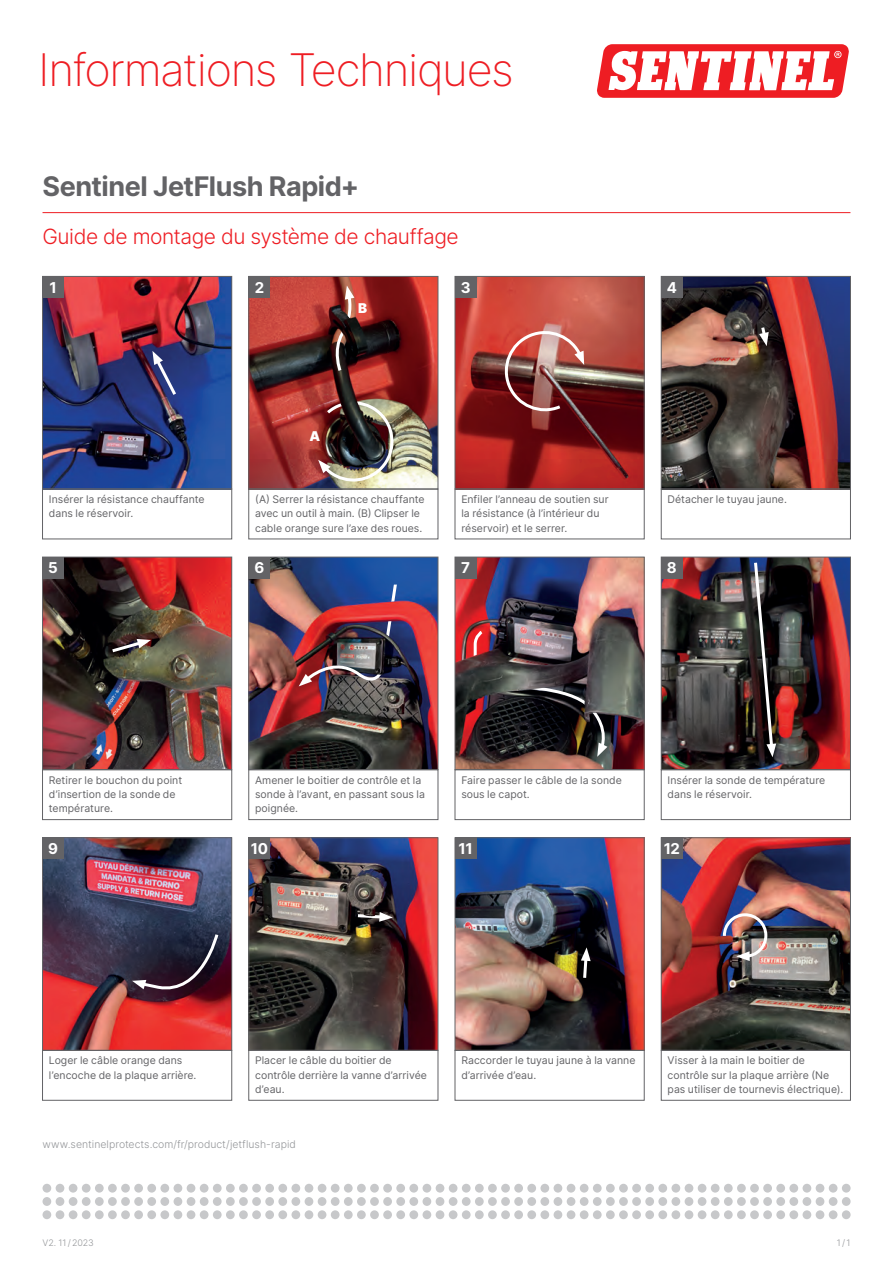
<style>
.page{position:relative;width:893px;height:1263px;background:#fff}
.page>*{position:absolute;margin:0;border:0;box-sizing:border-box;transform-origin:0 0}
.t1{font:200 45px "Inter";letter-spacing:-.03em;color:#ee1d23}
.t2{font:700 27px "Inter";letter-spacing:-.015em;color:#636366}
.t3{font:300 21px "Inter";letter-spacing:-.025em;color:#ee1d23}
.t4{font:700 15px "Inter";color:#fff}
.t5{font:900 13.5px "Inter";color:#fff}
.t6{font:10.5px/14.2px "Inter";letter-spacing:.005em;color:#636366}
.t7{font:300 10.5px "Inter";letter-spacing:.005em;color:#939598}
.t8{font:300 9px "Inter";letter-spacing:-.01em;color:#939598}
</style>
<div class="page">
<svg style="left:597px;top:44px;width:252px;height:54px"></svg>
<svg style="left:43px;top:1184px;width:808px;height:35px"></svg>
<img style="left:250px;top:278px;width:186px;height:209px">
<img style="left:318px;top:396px;width:81px;height:89px">
<svg style="left:333px;top:285px;width:22px;height:88px;background:#5e3c38"></svg>
<hr style="left:43px;top:212px;width:807px;height:1px;background:#ee1d23">
<img style="left:44px;top:278px;width:186px;height:209px">
<img style="left:457px;top:278px;width:186px;height:209px">
<img style="left:663px;top:278px;width:186px;height:209px">
<img style="left:44px;top:559px;width:186px;height:209px">
<img style="left:250px;top:559px;width:186px;height:209px">
<img style="left:457px;top:559px;width:186px;height:209px">
<img style="left:663px;top:559px;width:186px;height:209px">
<img style="left:44px;top:839px;width:186px;height:210px">
<img style="left:250px;top:839px;width:186px;height:210px">
<img style="left:457px;top:839px;width:186px;height:210px">
<img style="left:663px;top:839px;width:186px;height:210px">
<svg style="left:152px;top:351px;width:27px;height:47px"></svg>
<svg style="left:759px;top:324px;width:10px;height:22px"></svg>
<svg style="left:752px;top:559px;width:24px;height:198px;background:#3b3739"></svg>
<svg style="left:109px;top:639px;width:42px;height:15px"></svg>
<img style="left:501px;top:327px;width:83px;height:88px">
<img style="left:299px;top:584px;width:101px;height:113px">
<img style="left:472px;top:629px;width:143px;height:128px">
<svg style="left:132px;top:932px;width:88px;height:63px;background:#33293b"></svg>
<svg style="left:355px;top:912px;width:38px;height:10px"></svg>
<svg style="left:581px;top:947px;width:10px;height:34px"></svg>
<img style="left:721px;top:912px;width:48px;height:49px">
<div style="left:42px;top:276px;width:190px;height:213px;border:1px solid #636366"></div>
<div style="left:248px;top:276px;width:190px;height:213px;border:1px solid #636366"></div>
<div style="left:455px;top:276px;width:190px;height:213px;border:1px solid #636366"></div>
<div style="left:661px;top:276px;width:190px;height:213px;border:1px solid #636366"></div>
<div style="left:42px;top:557px;width:190px;height:213px;border:1px solid #636366"></div>
<div style="left:248px;top:557px;width:190px;height:213px;border:1px solid #636366"></div>
<div style="left:455px;top:557px;width:190px;height:213px;border:1px solid #636366"></div>
<div style="left:661px;top:557px;width:190px;height:213px;border:1px solid #636366"></div>
<div style="left:42px;top:837px;width:190px;height:214px;border:1px solid #636366"></div>
<div style="left:248px;top:837px;width:190px;height:214px;border:1px solid #636366"></div>
<div style="left:455px;top:837px;width:190px;height:214px;border:1px solid #636366"></div>
<div style="left:661px;top:837px;width:190px;height:214px;border:1px solid #636366"></div>
<div style="left:43px;top:276px;width:21px;height:22px;background:#636366"></div>
<div style="left:249px;top:276px;width:21px;height:22px;background:#636366"></div>
<div style="left:455px;top:276px;width:21px;height:22px;background:#636366"></div>
<div style="left:661px;top:276px;width:21px;height:22px;background:#636366"></div>
<div style="left:43px;top:557px;width:21px;height:21px;background:#636366"></div>
<div style="left:249px;top:557px;width:21px;height:21px;background:#636366"></div>
<div style="left:455px;top:557px;width:21px;height:21px;background:#636366"></div>
<div style="left:661px;top:557px;width:21px;height:21px;background:#636366"></div>
<div style="left:43px;top:838px;width:21px;height:21px;background:#636366"></div>
<div style="left:249px;top:838px;width:21px;height:21px;background:#636366"></div>
<div style="left:455px;top:838px;width:21px;height:21px;background:#636366"></div>
<div style="left:661px;top:838px;width:21px;height:21px;background:#636366"></div>
<div style="left:42px;top:489px;width:190px;height:50px;border:1px solid #636366"></div>
<div style="left:42px;top:769px;width:190px;height:51px;border:1px solid #636366"></div>
<div style="left:42px;top:1050px;width:190px;height:51px;border:1px solid #636366"></div>
<div style="left:248px;top:489px;width:190px;height:50px;border:1px solid #636366"></div>
<div style="left:248px;top:769px;width:190px;height:51px;border:1px solid #636366"></div>
<div style="left:248px;top:1050px;width:190px;height:51px;border:1px solid #636366"></div>
<div style="left:455px;top:489px;width:190px;height:50px;border:1px solid #636366"></div>
<div style="left:455px;top:769px;width:190px;height:51px;border:1px solid #636366"></div>
<div style="left:455px;top:1050px;width:190px;height:51px;border:1px solid #636366"></div>
<div style="left:661px;top:489px;width:190px;height:50px;border:1px solid #636366"></div>
<div style="left:661px;top:769px;width:190px;height:51px;border:1px solid #636366"></div>
<div style="left:661px;top:1050px;width:190px;height:51px;border:1px solid #636366"></div>
<h1 class="t1" style="left:38px;top:38px;width:477px">Informations Techniques</h1>
<h2 class="t2" style="left:43px;top:166px;width:318px">Sentinel JetFlush Rapid+</h2>
<h3 class="t3" style="left:43px;top:221px;width:418px">Guide de montage du système de chauffage</h3>
<h3 class="t4" style="left:49px;top:276px;width:9px">1</h3>
<h3 class="t4" style="left:255px;top:276px;width:11px">2</h3>
<h3 class="t4" style="left:461px;top:276px;width:11px">3</h3>
<h3 class="t4" style="left:667px;top:276px;width:12px">4</h3>
<p class="t5" style="left:358px;top:298px;width:11px">B</p>
<p class="t5" style="left:309px;top:426px;width:12px">A</p>
<p class="t6" style="left:49px;top:492px;width:157px">Insérer la résistance chauffante dans le réservoir.</p>
<p class="t6" style="left:255px;top:492px;width:171px">(A) Serrer la résistance chauffante avec un outil à main. (B) Clipser le cable orange sure l’axe des roues.</p>
<p class="t6" style="left:461px;top:492px;width:149px">Enfiler l’anneau de soutien sur la résistance (à l’intérieur du réservoir) et le serrer.</p>
<p class="t6" style="left:668px;top:492px;width:121px">Détacher le tuyau jaune.</p>
<h3 class="t4" style="left:48px;top:556px;width:11px">5</h3>
<h3 class="t4" style="left:254px;top:556px;width:11px">6</h3>
<h3 class="t4" style="left:461px;top:556px;width:10px">7</h3>
<h3 class="t4" style="left:667px;top:556px;width:11px">8</h3>
<p class="t6" style="left:49px;top:772px;width:135px">Retirer le bouchon du point d’insertion de la sonde de température.</p>
<p class="t6" style="left:255px;top:772px;width:171px">Amener le boitier de contrôle et la sonde à l’avant, en passant sous la poignée.</p>
<p class="t6" style="left:461px;top:772px;width:162px">Faire passer le câble de la sonde sous le capot.</p>
<p class="t6" style="left:668px;top:772px;width:159px">Insérer la sonde de température dans le réservoir.</p>
<h3 class="t4" style="left:48px;top:837px;width:11px">9</h3>
<h3 class="t4" style="left:251px;top:837px;width:19px">10</h3>
<h3 class="t4" style="left:459px;top:837px;width:16px">11</h3>
<h3 class="t4" style="left:664px;top:837px;width:18px">12</h3>
<p class="t6" style="left:49px;top:1053px;width:149px">Loger le câble orange dans l’encoche de la plaque arrière.</p>
<p class="t6" style="left:255px;top:1053px;width:173px">Placer le câble du boitier de contrôle derrière la vanne d’arrivée d’eau.</p>
<p class="t6" style="left:461px;top:1053px;width:176px">Raccorder le tuyau jaune à la vanne d’arrivée d’eau.</p>
<p class="t6" style="left:668px;top:1053px;width:177px">Visser à la main le boitier de contrôle sur la plaque arrière (Ne pas utiliser de tournevis électrique).</p>
<p class="t7" style="left:43px;top:1137px;width:255px">www.sentinelprotects.com/fr/product/jetflush-rapid</p>
<p class="t8" style="left:43px;top:1236px;width:53px">V2. 11 / 2023</p>
<p class="t8" style="left:837px;top:1236px;width:15px">1 / 1</p>
</div>
